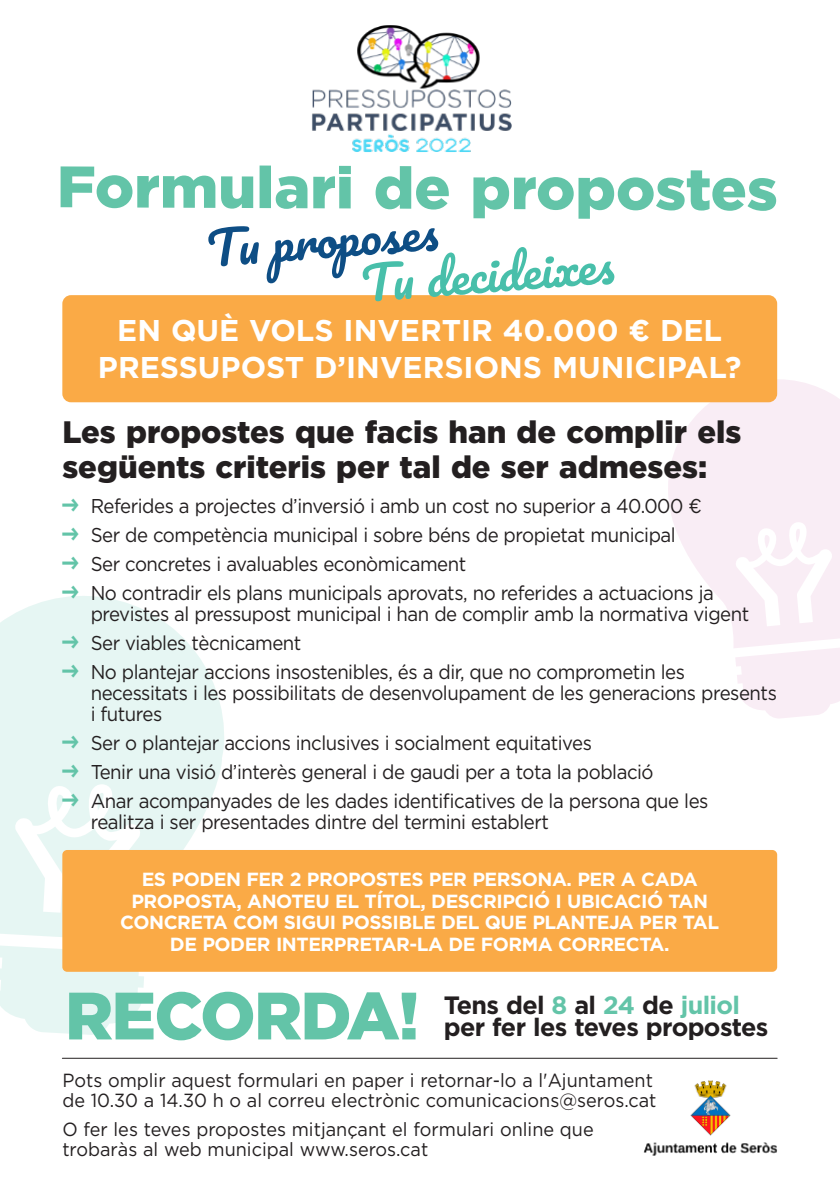
<style>
.page{position:relative;width:840px;height:1191px;background:#fff}
.page>*{position:absolute;margin:0;border:0;box-sizing:border-box;transform-origin:0 0}
.t1{font:900 66.8px "Arson Pro";letter-spacing:-.025em;color:#63c4a8}
.t2{font:900 58.2px "Arson Pro";color:#63c4a8}
.t3{font:45.6px "Pacifico";color:#48bfaa;scale:1.04 1}
.t4{font:45.6px "Pacifico";color:#0e4e85;scale:1.04 1}
.t5{font:900 31px/35px "Arson Pro";color:#231f20}
.t6{font:700 30px/37px "Arson Pro";color:#fff;text-align:center}
.t7{font:700 25px/22px "Arson Pro";letter-spacing:-.025em;color:#231f20}
.t8{font:20px/21px "Arson Pro";letter-spacing:-.025em;color:#231f20;scale:.93 1}
.t9{font:19px/20px "Arson Pro";color:#231f20;scale:.95 1}
.t10{font:700 19px/21.6px "Arson Pro";letter-spacing:-.025em;color:#fff;text-align:center}
.s1{font-family:"Apple SD Gothic Neo";color:#63c4a8}
.s2{color:#63c4a8}
</style>
<div class="page">
<svg style="left:735px;top:648px;width:105px;height:70px"></svg>
<svg style="left:662px;top:374px;width:178px;height:274px;fill:#f9edf5"></svg>
<svg style="left:735px;top:522px;width:97px;height:104px"></svg>
<svg style="left:0;top:945px;width:144px;height:90px"></svg>
<svg style="left:0;top:596px;width:224px;height:341px;background:#e9f7f4"></svg>
<svg style="left:14px;top:784px;width:127px;height:131px"></svg>
<div style="left:62px;top:850px;width:715px;height:122px;background:#faaa46;border-radius:5px"></div>
<div style="left:62px;top:295px;width:715px;height:107px;background:#faaa46;border-radius:9px"></div>
<img style="left:312px;top:25px;width:200px;height:127px">
<img style="left:643px;top:1080px;width:134px;height:76px">
<hr style="left:62px;top:1058px;width:715px;height:1px;background:#231f20">
<h2 class="t2" style="left:57px;top:166px;width:722px">Formulari de propostes</h2>
<h3 class="t4" style="left:204px;top:224px;width:226px;rotate:-4deg">Tu proposes</h3>
<h3 class="t3" style="left:358px;top:259px;width:247px;rotate:-4deg">Tu decideixes</h3>
<h3 class="t6" style="left:98px;top:314px;width:645px">EN QUÈ VOLS INVERTIR 40.000 € DEL<br>PRESSUPOST D’INVERSIONS MUNICIPAL?</h3>
<h3 class="t5" style="left:62px;top:416px;width:680px">Les propostes que facis han de complir els següents criteris per tal de ser admeses:</h3>
<p class="t8" style="left:62px;top:497px;width:689px"><span class="s1">➔</span> Referides a projectes d’inversió i amb un cost no superior a 40.000 €</p>
<p class="t8" style="left:62px;top:526px;width:661px"><span class="s1">➔</span> Ser de competència municipal i sobre béns de propietat municipal</p>
<p class="t8" style="left:62px;top:555px;width:436px"><span class="s1">➔</span> Ser concretes i avaluables econòmicament</p>
<p class="t8" style="left:91px;top:584px;width:709px;text-indent:-28px"><span class="s1">➔</span> No contradir els plans municipals aprovats, no referides a actuacions ja previstes al pressupost municipal i han de complir amb la normativa vigent</p>
<p class="t8" style="left:62px;top:634px;width:258px"><span class="s1">➔</span> Ser viables tècnicament</p>
<p class="t8" style="left:91px;top:663px;width:739px;text-indent:-28px"><span class="s1">➔</span> No plantejar accions insostenibles, és a dir, que no comprometin les necessitats i les possibilitats de desenvolupament de les generacions presents i futures</p>
<p class="t8" style="left:62px;top:734px;width:571px"><span class="s1">➔</span> Ser o plantejar accions inclusives i socialment equitatives</p>
<p class="t8" style="left:62px;top:763px;width:637px"><span class="s1">➔</span> Tenir una visió d’interès general i de gaudi per a tota la població</p>
<p class="t8" style="left:91px;top:792px;width:665px;text-indent:-28px"><span class="s1">➔</span> Anar acompanyades de les dades identificatives de la persona que les realitza i ser presentades dintre del termini establert</p>
<p class="t10" style="left:120px;top:870px;width:600px">ES PODEN FER 2 PROPOSTES PER PERSONA. PER A CADA PROPOSTA, ANOTEU EL TÍTOL, DESCRIPCIÓ I UBICACIÓ TAN CONCRETA COM SIGUI POSSIBLE DEL QUE PLANTEJA PER TAL DE PODER INTERPRETAR-LA DE FORMA CORRECTA.</p>
<h1 class="t1" style="left:65px;top:991px;width:356px">RECORDA!</h1>
<p class="t7" style="left:444px;top:995px;width:326px">Tens del <span class="s2">8</span> al <span class="s2">24</span> de <span class="s2">juliol </span>per fer les teves propostes</p>
<p class="t9" style="left:62px;top:1071px;width:627px">Pots omplir aquest formulari en paper i retornar-lo a l'Ajuntament de 10.30 a 14.30 h o al correu electrònic comunicacions@seros.cat</p>
<p class="t9" style="left:62px;top:1120px;width:561px">O fer les teves propostes mitjançant el formulari online que trobaràs al web municipal www.seros.cat</p>
</div>
